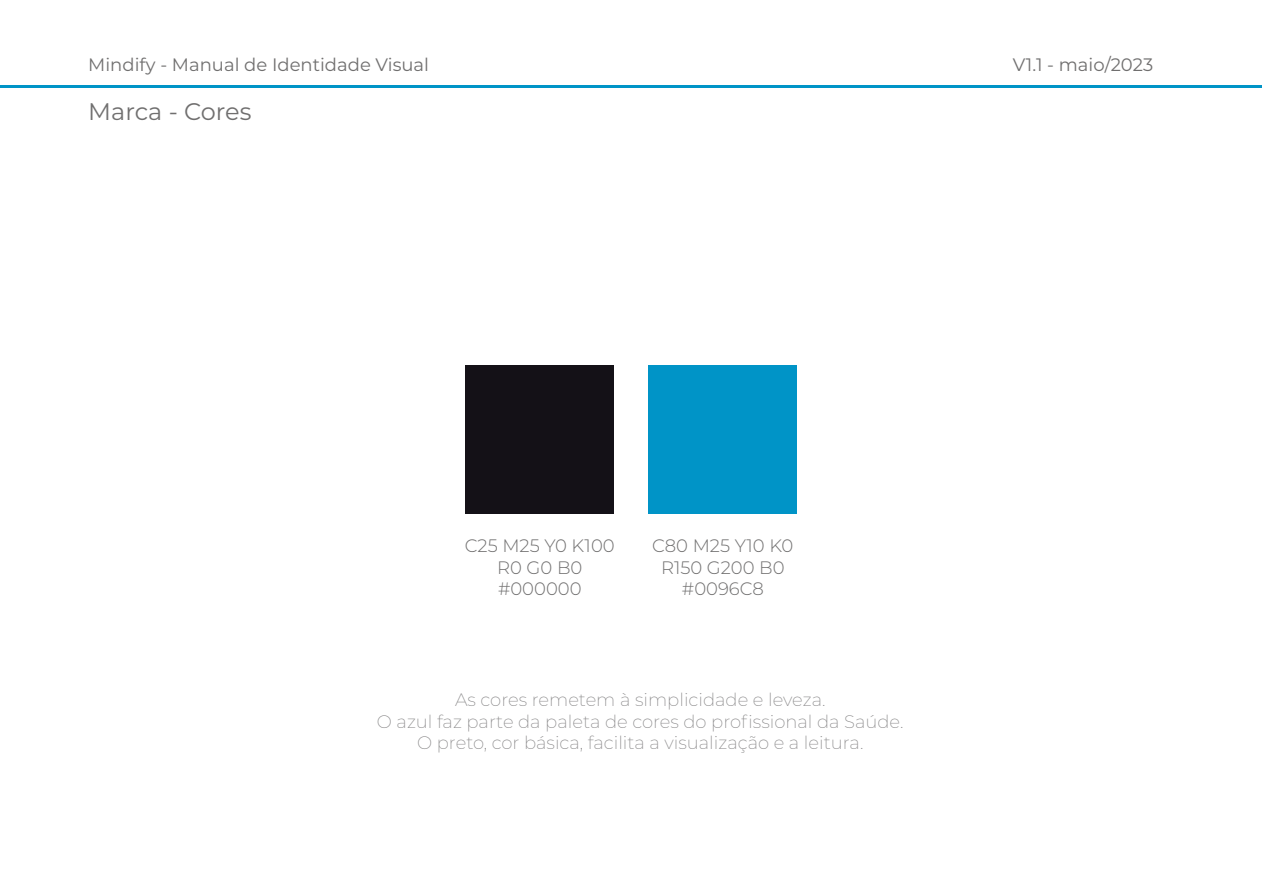
<style>
.page{position:relative;width:1262px;height:893px;background:#fff}
.page>*{position:absolute;margin:0;border:0;box-sizing:border-box;transform-origin:0 0}
.t1{font:24px "Montserrat";color:#706f6f}
.t2{font:200 18px/21.6px "Montserrat";color:#868586;text-align:center}
.t3{font:300 18px/21.6px "Montserrat";color:#706f6f;text-align:center}
.t4{font:18px "Montserrat";color:#706f6f}
</style>
<div class="page">
<div style="left:465px;top:365px;width:149px;height:149px;background:#141117"></div>
<div style="left:648px;top:365px;width:149px;height:149px;background:#0094c7"></div>
<hr style="left:0;top:85px;width:1262px;height:3px;background:#0094c7">
<p class="t4" style="left:88px;top:52px;width:342px">Mindify - Manual de Identidade Visual</p>
<h1 class="t1" style="left:88px;top:95px;width:165px">Marca - Cores</h1>
<p class="t4" style="left:1012px;top:52px;width:142px">V1.1 - maio/2023</p>
<p class="t3" style="left:465px;top:534px;width:151px">C25 M25 Y0 K100<br>R0 G0 B0 #000000</p>
<p class="t3" style="left:652px;top:534px;width:143px">C80 M25 Y10 K0<br>R150 G200 B0 #0096C8</p>
<p class="t2" style="left:377px;top:688px;width:528px">As cores remetem à simplicidade e leveza.<br>O azul faz parte da paleta de cores do profissional da Saúde.<br>O preto, cor básica, facilita a visualização e a leitura.</p>
</div>
